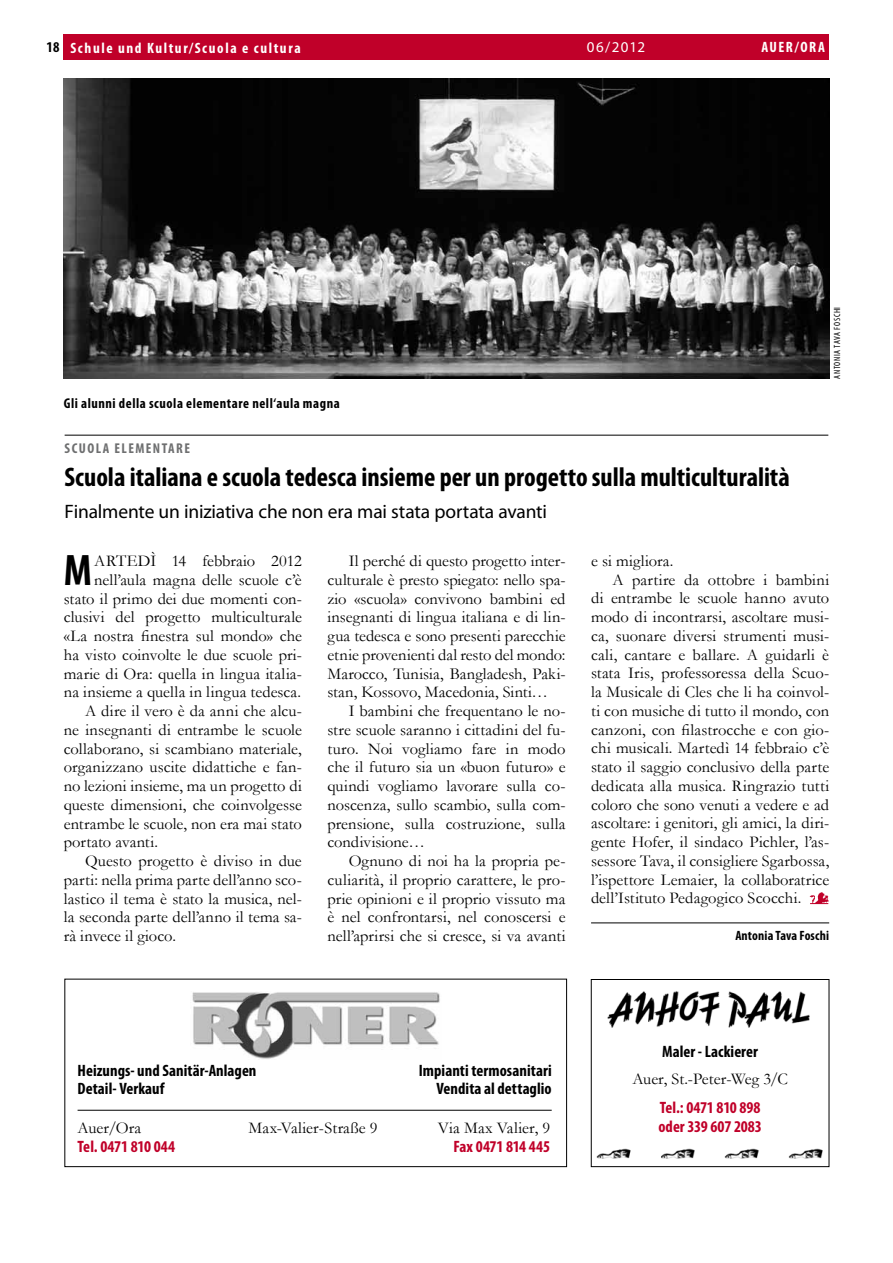
<style>
.page{position:relative;width:893px;height:1263px;background:#fff}
.page>*{position:absolute;margin:0;border:0;box-sizing:border-box;transform-origin:0 0}
.t1{font:700 condensed 44.25px "Myriad Pro";color:#000}
.t2{font:700 condensed 27px "Myriad Pro";color:#000}
.t3{font:19.5px "Myriad Pro";letter-spacing:-.01em;color:#000}
.t4{font:16.5px/18.8px "Garamond";letter-spacing:.005em;color:#000;text-align:justify}
.t5{font:700 condensed 16.5px/18.8px "Myriad Pro";letter-spacing:.005em;color:#000}
.t6{font:700 condensed 16.5px/18.8px "Myriad Pro";letter-spacing:-.01em;color:#c00029}
.t7{font:700 condensed 15px "Myriad Pro";letter-spacing:.11em;color:#fff}
.t8{font:15px "Myriad Pro";letter-spacing:.075em;color:#fff}
.t9{font:700 condensed 14.25px "Myriad Pro";letter-spacing:.04em;color:#000}
.t10{font:700 condensed 14.25px "Myriad Pro";color:#6e6f70}
.t11{font:700 condensed 13.5px "Myriad Pro";letter-spacing:.01em;color:#000}
.t12{font:condensed 9px "Myriad Pro";letter-spacing:.065em;color:#000}
.s1{color:#000}
</style>
<div class="page">
<div style="left:64px;top:34px;width:765px;height:26px;background:#c00029"></div>
<img style="left:64px;top:79px;width:765px;height:300px">
<hr style="left:65px;top:435px;width:763px;height:1px;background:#000">
<img style="left:809px;top:892px;width:20px;height:12px">
<svg style="left:810px;top:903px;width:18px;height:1px"></svg>
<img style="left:192px;top:992px;width:248px;height:67px">
<div style="left:65px;top:979px;width:502px;height:188px;border:1px solid #000"></div>
<hr style="left:78px;top:1110px;width:474px;height:1px;background:#000">
<hr style="left:591px;top:922px;width:238px;height:1px;background:#000">
<div style="left:591px;top:979px;width:238px;height:188px;border:1px solid #000"></div>
<img style="left:596px;top:991px;width:227px;height:168px">
<p class="t7" style="left:47px;top:38px;width:256px"><span class="s1">18</span> Schule und Kultur/Scuola e cultura</p>
<p class="t8" style="left:587px;top:37px;width:60px">06/2012</p>
<p class="t7" style="left:761px;top:37px;width:65px">AUER/ORA</p>
<p class="t9" style="left:64px;top:394px;width:277px">Gli alunni della scuola elementare nell‘aula magna</p>
<p class="t10" style="left:65px;top:440px;width:9px">scuo</p>
<p class="t10" style="left:96px;top:440px;width:42px">la elementare</p>
<h2 class="t2" style="left:65px;top:460px;width:727px">Scuola italiana e scuola tedesca insieme per un progetto sulla multiculturalità</h2>
<p class="t12" style="left:832px;top:379px;width:73px;rotate:-90deg">antonia tava foschi</p>
<p class="t3" style="left:65px;top:499px;width:484px">Finalmente un iniziativa che non era mai stata portata avanti</p>
<h1 class="t1" style="left:64px;top:543px;width:30px">M</h1>
<p class="t4" style="left:94px;top:551px;width:13px">arted</p>
<p class="t4" style="left:150px;top:551px;width:153px">ì 14 febbraio 2012</p>
<p class="t4" style="left:327px;top:551px;width:240px;text-indent:21px">Il perché di questo progetto inter&shy;culturale è presto spiegato: nello spa&shy;zio «scuola» convivono bambini ed insegnanti di lingua italiana e di lin&shy;gua tedesca e sono presenti parecchie etnie provenienti dal resto del mondo:<br>Marocco, Tunisia, Bangladesh, Paki&shy;stan, Kossovo, Macedonia, Sinti…</p>
<p class="t4" style="left:327px;top:701px;width:240px;text-indent:21px">I bambini che frequentano le no&shy;stre scuole saranno i cittadini del fu&shy;turo. Noi vogliamo fare in modo che il futuro sia un «buon futuro» e quindi vogliamo lavorare sulla co&shy;noscenza, sullo scambio, sulla com&shy;prensione, sulla costruzione, sulla condivisione…</p>
<p class="t4" style="left:327px;top:851px;width:240px;text-indent:21px">Ognuno di noi ha la propria pe&shy;culiarità, il proprio carattere, le pro&shy;prie opinioni e il proprio vissuto ma è nel confrontarsi, nel conoscersi e nell’aprirsi che si cresce, si va avanti</p>
<p class="t4" style="left:94px;top:570px;width:209px">nell’aula magna delle scuole c’è</p>
<p class="t4" style="left:64px;top:589px;width:240px">stato il primo dei due momenti con-</p>
<p class="t4" style="left:64px;top:607px;width:240px">clusivi del progetto multiculturale</p>
<p class="t4" style="left:64px;top:626px;width:240px">«La nostra finestra sul mondo» che</p>
<p class="t4" style="left:64px;top:645px;width:240px">ha visto coinvolte le due scuole pri-</p>
<p class="t4" style="left:64px;top:664px;width:240px">marie di Ora: quella in lingua italia-</p>
<p class="t4" style="left:64px;top:682px;width:239px">na insieme a quella in lingua tedesca.</p>
<p class="t4" style="left:85px;top:701px;width:218px">A dire il vero è da anni che alcu-</p>
<p class="t4" style="left:64px;top:720px;width:240px">ne insegnanti di entrambe le scuole</p>
<p class="t4" style="left:64px;top:739px;width:240px">collaborano, si scambiano materiale,</p>
<p class="t4" style="left:64px;top:757px;width:240px">organizzano uscite didattiche e fan-</p>
<p class="t4" style="left:64px;top:776px;width:240px">no lezioni insieme, ma un progetto di</p>
<p class="t4" style="left:64px;top:795px;width:240px">queste dimensioni, che coinvolgesse</p>
<p class="t4" style="left:64px;top:814px;width:240px">entrambe le scuole, non era mai stato</p>
<p class="t4" style="left:64px;top:832px;width:96px">portato avanti.</p>
<p class="t4" style="left:85px;top:851px;width:218px">Questo progetto è diviso in due</p>
<p class="t4" style="left:64px;top:870px;width:240px">parti: nella prima parte dell’anno sco-</p>
<p class="t4" style="left:64px;top:889px;width:240px">lastico il tema è stato la musica, nel-</p>
<p class="t4" style="left:64px;top:907px;width:240px">la seconda parte dell’anno il tema sa-</p>
<p class="t4" style="left:64px;top:926px;width:114px">rà invece il gioco.</p>
<p class="t4" style="left:591px;top:551px;width:84px">e si migliora.</p>
<p class="t4" style="left:612px;top:570px;width:218px">A partire da ottobre i bambini</p>
<p class="t4" style="left:591px;top:588px;width:240px">di entrambe le scuole hanno avuto</p>
<p class="t4" style="left:591px;top:607px;width:240px">modo di incontrarsi, ascoltare musi-</p>
<p class="t4" style="left:591px;top:626px;width:240px">ca, suonare diversi strumenti musi-</p>
<p class="t4" style="left:591px;top:645px;width:240px">cali, cantare e ballare. A guidarli è</p>
<p class="t4" style="left:591px;top:663px;width:240px">stata Iris, professoressa della Scuo-</p>
<p class="t4" style="left:591px;top:682px;width:240px">la Musicale di Cles che li ha coinvol-</p>
<p class="t4" style="left:591px;top:701px;width:240px">ti con musiche di tutto il mondo, con</p>
<p class="t4" style="left:591px;top:720px;width:240px">canzoni, con filastrocche e con gio-</p>
<p class="t4" style="left:591px;top:738px;width:240px">chi musicali. Martedì 14 febbraio c’è</p>
<p class="t4" style="left:591px;top:757px;width:240px">stato il saggio conclusivo della parte</p>
<p class="t4" style="left:591px;top:776px;width:240px">dedicata alla musica. Ringrazio tutti</p>
<p class="t4" style="left:591px;top:795px;width:240px">coloro che sono venuti a vedere e ad</p>
<p class="t4" style="left:591px;top:813px;width:240px">ascoltare: i genitori, gli amici, la diri-</p>
<p class="t4" style="left:591px;top:832px;width:240px">gente Hofer, il sindaco Pichler, l’as-</p>
<p class="t4" style="left:591px;top:851px;width:240px">sessore Tava, il consigliere Sgarbossa,</p>
<p class="t4" style="left:591px;top:870px;width:240px">l’ispettore Lemaier, la collaboratrice</p>
<p class="t4" style="left:591px;top:888px;width:212px">dell’Istituto Pedagogico Scocchi.</p>
<p class="t11" style="left:735px;top:927px;width:95px">Antonia Tava Foschi</p>
<p class="t5" style="left:78px;top:1060px;width:180px">Heizungs- und Sanitär-Anlagen<br>Detail- Verkauf</p>
<p class="t5" style="left:419px;top:1060px;width:134px;text-align:right">Impianti termosanitari<br>Vendita al dettaglio</p>
<p class="t4" style="left:78px;top:1118px;width:65px">Auer/Ora</p>
<p class="t4" style="left:249px;top:1118px;width:130px">Max-Valier-Straße 9</p>
<p class="t4" style="left:438px;top:1118px;width:114px">Via Max Valier, 9</p>
<p class="t6" style="left:78px;top:1136px;width:99px">Tel. 0471 810 044</p>
<p class="t6" style="left:453px;top:1136px;width:98px">Fax 0471 814 445</p>
<p class="t5" style="left:662px;top:1042px;width:97px">Maler - Lackierer</p>
<p class="t4" style="left:632px;top:1069px;width:157px">Auer, St.-Peter-Weg 3/C</p>
<p class="t6" style="left:658px;top:1098px;width:105px">Tel.: 0471 810 898 oder 339 607 2083</p>
</div>
